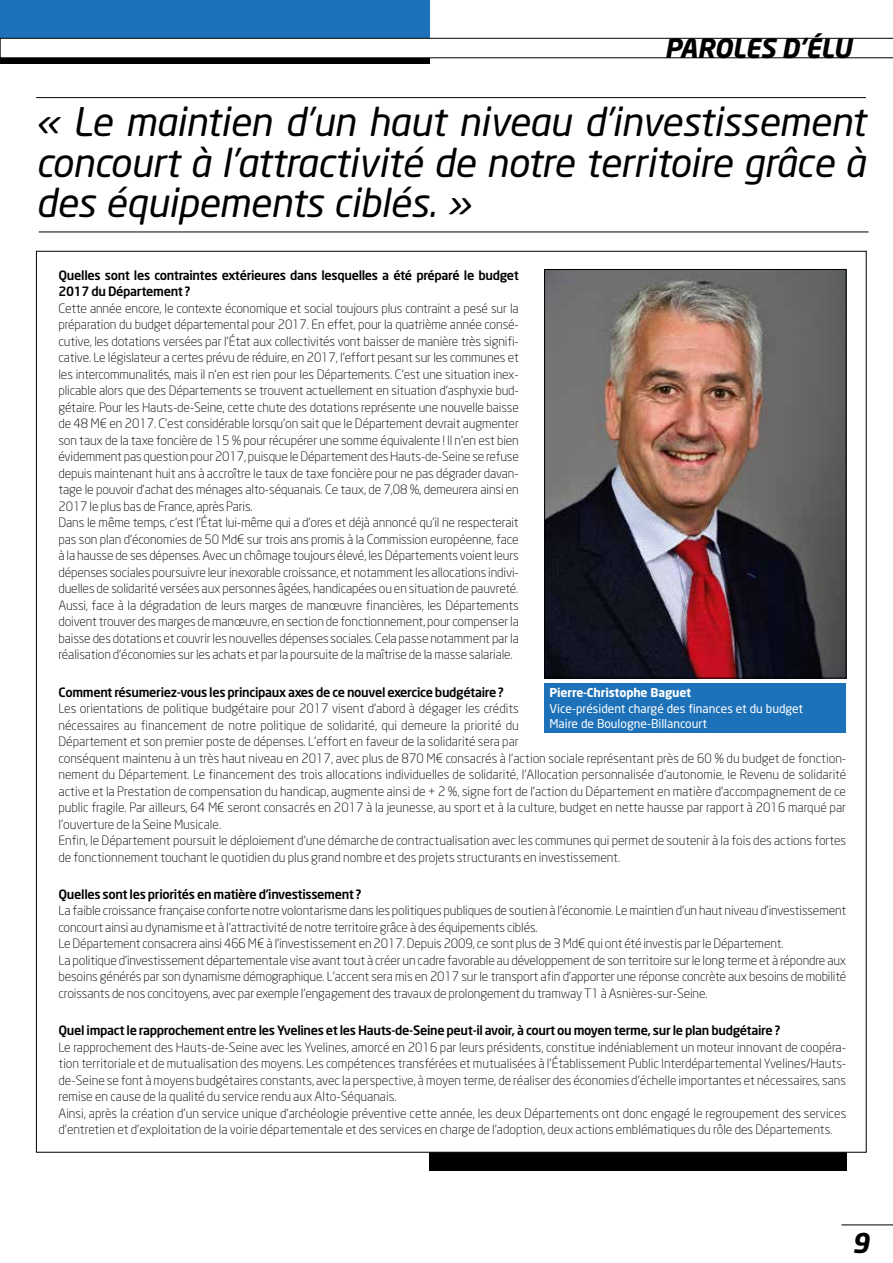
<style>
.page{position:relative;width:893px;height:1263px;background:#fff}
.page>*{position:absolute;margin:0;border:0;box-sizing:border-box;transform-origin:0 0}
.t1{font:italic 39px/40.5px "Neo Sans";letter-spacing:-.01em;color:#000;text-align:justify}
.t2{font:italic 700 27px "Neo Sans";color:#000}
.t3{font:italic 700 26.25px "Neo Sans";letter-spacing:-.02em;color:#000}
.t4{font:300 12.75px/16.5px "Neo Sans";letter-spacing:-.01em;color:#000}
.t5{font:500 12.75px/16.5px "Neo Sans";letter-spacing:-.025em;color:#000}
.t6{font:12px/15.6px "Neo Sans";color:#fff}
.t7{font:700 12px "Neo Sans";letter-spacing:-.01em;color:#fff}
</style>
<div class="page">
<div style="left:0;top:24px;width:429px;height:39px;background:#000"></div>
<div style="left:429px;top:1131px;width:417px;height:40px;background:#000"></div>
<div style="left:0;top:0;width:429px;height:51px;background:#1d71b8"></div>
<svg style="left:0;top:38px;width:893px;height:20px"></svg>
<hr style="left:841px;top:1224px;width:52px;height:1px;background:#000">
<div style="left:36px;top:251px;width:830px;height:901px;background:#fff;border:1px solid #000"></div>
<hr style="left:39px;top:232px;width:829px;height:1px;background:#000">
<hr style="left:36px;top:97px;width:830px;height:1px;background:#000">
<img style="left:546px;top:271px;width:298px;height:405px">
<div style="left:544px;top:269px;width:302px;height:409px;border:1px solid #000"></div>
<div style="left:544px;top:683px;width:302px;height:50px;background:#1d71b8"></div>
<h3 class="t3" style="left:664px;top:31px;width:189px">PAROLES D'ÉLU</h3>
<h1 class="t1" style="left:36px;top:101px;width:831px">« Le maintien d’un haut niveau d’investissement concourt à l’attractivité de notre territoire grâce à des équipements ciblés. »</h1>
<p class="t5" style="left:58px;top:267px;width:462px">Quelles sont les contraintes extérieures dans lesquelles a été préparé le budget<br>2017 du Département ?</p>
<p class="t4" style="left:58px;top:300px;width:462px">Cette année encore, le contexte économique et social toujours plus contraint a pesé sur la préparation du budget départemental pour 2017. En effet, pour la quatrième année consé&shy;cutive, les dotations versées par l’État aux collectivités vont baisser de manière très signifi&shy;cative. Le législateur a certes prévu de réduire, en 2017, l’effort pesant sur les communes et les intercommunalités, mais il n’en est rien pour les Départements. C’est une situation inex&shy;plicable alors que des Départements se trouvent actuellement en situation d’asphyxie bud&shy;gétaire. Pour les Hauts-de-Seine, cette chute des dotations représente une nouvelle baisse de 48 M€ en 2017. C’est considérable lorsqu’on sait que le Département devrait augmenter son taux de la taxe foncière de 15 % pour récupérer une somme équivalente ! Il n’en est bien évidemment pas question pour 2017, puisque le Département des Hauts-de-Seine se refuse depuis maintenant huit ans à accroître le taux de taxe foncière pour ne pas dégrader davan&shy;tage le pouvoir d’achat des ménages alto-séquanais. Ce taux, de 7,08 %, demeurera ainsi en 2017 le plus bas de France, après Paris.<br>Dans le même temps, c’est l’État lui-même qui a d’ores et déjà annoncé qu’il ne respecterait pas son plan d’économies de 50 Md€ sur trois ans promis à la Commission européenne, face à la hausse de ses dépenses. Avec un chômage toujours élevé, les Départements voient leurs dépenses sociales poursuivre leur inexorable croissance, et notamment les allocations indivi&shy;duelles de solidarité versées aux personnes âgées, handicapées ou en situation de pauvreté.<br>Aussi, face à la dégradation de leurs marges de manœuvre financières, les Départements doivent trouver des marges de manœuvre, en section de fonctionnement, pour compenser la baisse des dotations et couvrir les nouvelles dépenses sociales. Cela passe notamment par la réalisation d’économies sur les achats et par la poursuite de la maîtrise de la masse salariale.</p>
<p class="t5" style="left:58px;top:683px;width:447px">Comment résumeriez-vous les principaux axes de ce nouvel exercice budgétaire ?</p>
<p class="t4" style="left:58px;top:700px;width:789px">Les orientations de politique budgétaire pour 2017 visent d’abord à dégager les crédits<br>nécessaires au financement de notre politique de solidarité, qui demeure la priorité du<br>Département et son premier poste de dépenses. L’effort en faveur de la solidarité sera par<br>conséquent maintenu à un très haut niveau en 2017, avec plus de 870 M€ consacrés à l’action sociale représentant près de 60 % du budget de fonction&shy;nement du Département. Le financement des trois allocations individuelles de solidarité, l’Allocation personnalisée d'autonomie, le Revenu de solidarité active et la Prestation de compensation du handicap, augmente ainsi de + 2 %, signe fort de l’action du Département en matière d’accompagnement de ce public fragile. Par ailleurs, 64 M€ seront consacrés en 2017 à la jeunesse, au sport et à la culture, budget en nette hausse par rapport à 2016 marqué par l’ouverture de la Seine Musicale.<br>Enfin, le Département poursuit le déploiement d’une démarche de contractualisation avec les communes qui permet de soutenir à la fois des actions fortes de fonctionnement touchant le quotidien du plus grand nombre et des projets structurants en investissement.</p>
<p class="t5" style="left:58px;top:885px;width:304px">Quelles sont les priorités en matière d'investissement ?</p>
<p class="t4" style="left:58px;top:902px;width:789px">La faible croissance française conforte notre volontarisme dans les politiques publiques de soutien à l’économie. Le maintien d’un haut niveau d’investissement concourt ainsi au dynamisme et à l’attractivité de notre territoire grâce à des équipements ciblés.<br>Le Département consacrera ainsi 466 M€ à l’investissement en 2017. Depuis 2009, ce sont plus de 3 Md€ qui ont été investis par le Département.<br>La politique d’investissement départementale vise avant tout à créer un cadre favorable au développement de son territoire sur le long terme et à répondre aux besoins générés par son dynamisme démographique. L’accent sera mis en 2017 sur le transport afin d’apporter une réponse concrète aux besoins de mobilité croissants de nos concitoyens, avec par exemple l’engagement des travaux de prolongement du tramway T1 à Asnières-sur-Seine.</p>
<p class="t5" style="left:58px;top:1022px;width:723px">Quel impact le rapprochement entre les Yvelines et les Hauts-de-Seine peut-il avoir, à court ou moyen terme, sur le plan budgétaire ?</p>
<p class="t4" style="left:58px;top:1038px;width:789px">Le rapprochement des Hauts-de-Seine avec les Yvelines, amorcé en 2016 par leurs présidents, constitue indéniablement un moteur innovant de coopéra&shy;tion territoriale et de mutualisation des moyens. Les compétences transférées et mutualisées à l’Établissement Public Interdépartemental Yvelines/Hauts&shy;de-Seine se font à moyens budgétaires constants, avec la perspective, à moyen terme, de réaliser des économies d’échelle importantes et nécessaires, sans remise en cause de la qualité du service rendu aux Alto-Séquanais.<br>Ainsi, après la création d’un service unique d’archéologie préventive cette année, les deux Départements ont donc engagé le regroupement des services d’entretien et d’exploitation de la voirie départementale et des services en charge de l’adoption, deux actions emblématiques du rôle des Départements.</p>
<p class="t7" style="left:549px;top:685px;width:143px">Pierre-Christophe Baguet</p>
<p class="t6" style="left:549px;top:700px;width:255px">Vice-président chargé des finances et du budget<br>Maire de Boulogne-Billancourt</p>
<h2 class="t2" style="left:852px;top:1226px;width:19px">9</h2>
</div>
